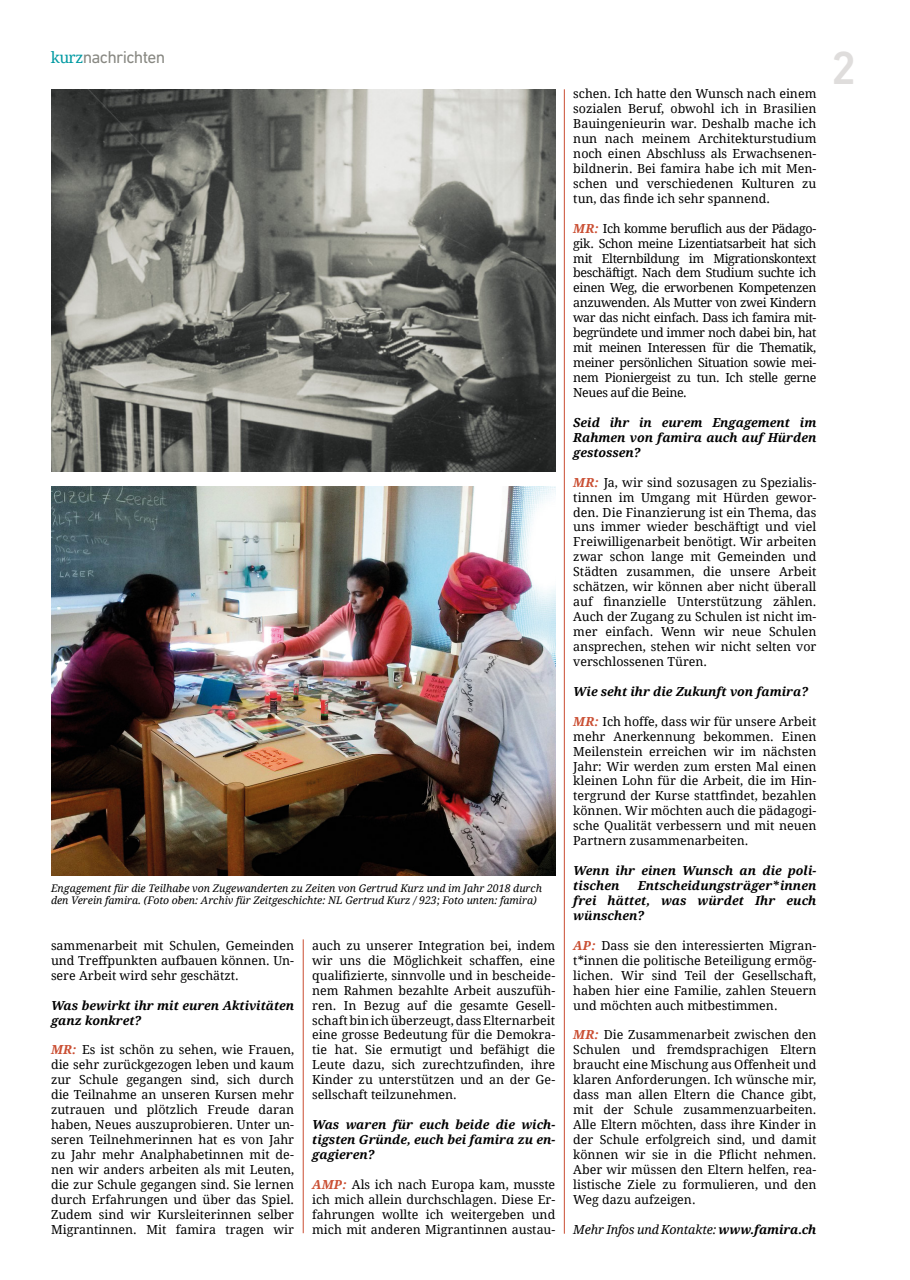
<style>
.page{position:relative;width:910px;height:1280px;background:#fff}
.page>*{position:absolute;margin:0;border:0;box-sizing:border-box;transform-origin:0 0}
.t1{font:500 47.25px "DIN Next LT Pro";color:#dfdddc}
.t2{font:17.55px "DIN Next LT Pro";letter-spacing:-.04em;color:#888882}
.t3{font:12.45px/15px "Droid Serif";color:#000;text-align:justify}
.t4{font:italic 700 12.45px/15px "Droid Serif";color:#000;text-align:justify}
.t5{font:italic 12.45px "Droid Serif";letter-spacing:-.01em;color:#000}
.t6{font:italic 10.5px/12.6px "Droid Serif";color:#000}
.s1{font-family:"Droid Serif";font-size:15.6px;color:#009aa2}
.s2{font-weight:700;font-style:italic;color:#ca4e32}
.s3{font-weight:700}
</style>
<div class="page">
<hr style="left:303px;top:939px;width:1px;height:294px;background:#ca4e32">
<hr style="left:564px;top:89px;width:1px;height:1145px;background:#ca4e32">
<img style="left:51px;top:89px;width:504px;height:383px">
<img style="left:51px;top:487px;width:504px;height:388px">
<h2 class="t2" style="left:51px;top:47px;width:116px"><span class="s1">kurz</span>nachrichten</h2>
<h1 class="t1" style="left:831px;top:40px;width:27px">2</h1>
<p class="t6" style="left:51px;top:882px;width:492px">Engagement für die Teilhabe von Zugewanderten zu Zeiten von Gertrud Kurz und im Jahr 2018 durch den Verein famira. (Foto oben: Archiv für Zeitgeschichte: NL Gertrud Kurz / 923; Foto unten: famira)</p>
<p class="t3" style="left:51px;top:938px;width:245px">sammenarbeit mit Schulen, Gemeinden und Treffpunkten aufbauen können. Un&shy;sere Arbeit wird sehr geschätzt.</p>
<p class="t4" style="left:51px;top:998px;width:245px">Was bewirkt ihr mit euren Aktivitäten ganz konkret?</p>
<p class="t3" style="left:51px;top:1042px;width:245px"><span class="s2">MR:</span> Es ist schön zu sehen, wie Frauen, die sehr zurückgezogen leben und kaum zur Schule gegangen sind, sich durch die Teilnahme an unseren Kursen mehr zutrauen und plötzlich Freude daran haben, Neues auszuprobieren. Unter un&shy;seren Teilnehmerinnen hat es von Jahr zu Jahr mehr Analphabetinnen mit de&shy;nen wir anders arbeiten als mit Leuten, die zur Schule gegangen sind. Sie lernen durch Erfahrungen und über das Spiel.<br>Zudem sind wir Kursleiterinnen selber Migrantinnen. Mit famira tragen wir</p>
<p class="t3" style="left:312px;top:938px;width:245px">auch zu unserer Integration bei, indem wir uns die Möglichkeit schaffen, eine qualifizierte, sinnvolle und in bescheide&shy;nem Rahmen bezahlte Arbeit auszufüh&shy;ren. In Bezug auf die gesamte Gesell&shy;schaft bin ich überzeugt, dass Elternarbeit eine grosse Bedeutung für die Demokra&shy;tie hat. Sie ermutigt und befähigt die Leute dazu, sich zurechtzufinden, ihre Kinder zu unterstützen und an der Ge&shy;sellschaft teilzunehmen.</p>
<p class="t4" style="left:312px;top:1117px;width:245px">Was waren für euch beide die wich&shy;tigsten Gründe, euch bei famira zu en&shy;gagieren?</p>
<p class="t3" style="left:312px;top:1177px;width:245px"><span class="s2">AMP:</span> Als ich nach Europa kam, musste ich mich allein durchschlagen. Diese Er&shy;fahrungen wollte ich weitergeben und mich mit anderen Migrantinnen austau-</p>
<p class="t3" style="left:573px;top:86px;width:245px">schen. Ich hatte den Wunsch nach einem sozialen Beruf, obwohl ich in Brasilien Bauingenieurin war. Deshalb mache ich nun nach meinem Architekturstudium noch einen Abschluss als Erwachsenen&shy;bildnerin. Bei famira habe ich mit Men&shy;schen und verschiedenen Kulturen zu tun, das finde ich sehr spannend.</p>
<p class="t3" style="left:573px;top:221px;width:245px"><span class="s2">MR:</span> Ich komme beruflich aus der Pädago&shy;gik. Schon meine Lizentiatsarbeit hat sich mit Elternbildung im Migrationskontext beschäftigt. Nach dem Studium suchte ich einen Weg, die erworbenen Kompetenzen anzuwenden. Als Mutter von zwei Kindern war das nicht einfach. Dass ich famira mit&shy;begründete und immer noch dabei bin, hat mit meinen Interessen für die Thematik, meiner persönlichen Situation sowie mei&shy;nem Pioniergeist zu tun. Ich stelle gerne Neues auf die Beine.</p>
<p class="t4" style="left:573px;top:415px;width:245px">Seid ihr in eurem Engagement im Rahmen von famira auch auf Hürden gestossen?</p>
<p class="t3" style="left:573px;top:475px;width:245px"><span class="s2">MR:</span> Ja, wir sind sozusagen zu Spezialis&shy;tinnen im Umgang mit Hürden gewor&shy;den. Die Finanzierung ist ein Thema, das uns immer wieder beschäftigt und viel Freiwilligenarbeit benötigt. Wir arbeiten zwar schon lange mit Gemeinden und Städten zusammen, die unsere Arbeit schätzen, wir können aber nicht überall auf finanzielle Unterstützung zählen.<br>Auch der Zugang zu Schulen ist nicht im&shy;mer einfach. Wenn wir neue Schulen ansprechen, stehen wir nicht selten vor verschlossenen Türen.</p>
<p class="t4" style="left:573px;top:684px;width:236px">Wie seht ihr die Zukunft von famira?</p>
<p class="t3" style="left:573px;top:714px;width:245px"><span class="s2">MR:</span> Ich hoffe, dass wir für unsere Arbeit mehr Anerkennung bekommen. Einen Meilenstein erreichen wir im nächsten Jahr: Wir werden zum ersten Mal einen kleinen Lohn für die Arbeit, die im Hin&shy;tergrund der Kurse stattfindet, bezahlen können. Wir möchten auch die pädagogi&shy;sche Qualität verbessern und mit neuen Partnern zusammenarbeiten.</p>
<p class="t4" style="left:573px;top:863px;width:245px">Wenn ihr einen Wunsch an die poli&shy;tischen</p>
<p class="t4" style="left:573px;top:878px;width:245px;text-indent:65px">Entscheidungsträger*innen frei hättet, was würdet Ihr euch wünschen?</p>
<p class="t3" style="left:573px;top:938px;width:245px"><span class="s2">AP:</span> Dass sie den interessierten Migran&shy;t*innen die politische Beteiligung ermög&shy;lichen. Wir sind Teil der Gesellschaft, haben hier eine Familie, zahlen Steuern und möchten auch mitbestimmen.</p>
<p class="t3" style="left:573px;top:1028px;width:245px"><span class="s2">MR:</span> Die Zusammenarbeit zwischen den Schulen und fremdsprachigen Eltern braucht eine Mischung aus Offenheit und klaren Anforderungen. Ich wünsche mir, dass man allen Eltern die Chance gibt, mit der Schule zusammenzuarbeiten.<br>Alle Eltern möchten, dass ihre Kinder in der Schule erfolgreich sind, und damit können wir sie in die Pflicht nehmen.<br>Aber wir müssen den Eltern helfen, rea&shy;listische Ziele zu formulieren, und den Weg dazu aufzeigen.</p>
<p class="t5" style="left:573px;top:1221px;width:245px">Mehr Infos und Kontakte: <span class="s3">www.famira.ch</span></p>
</div>
